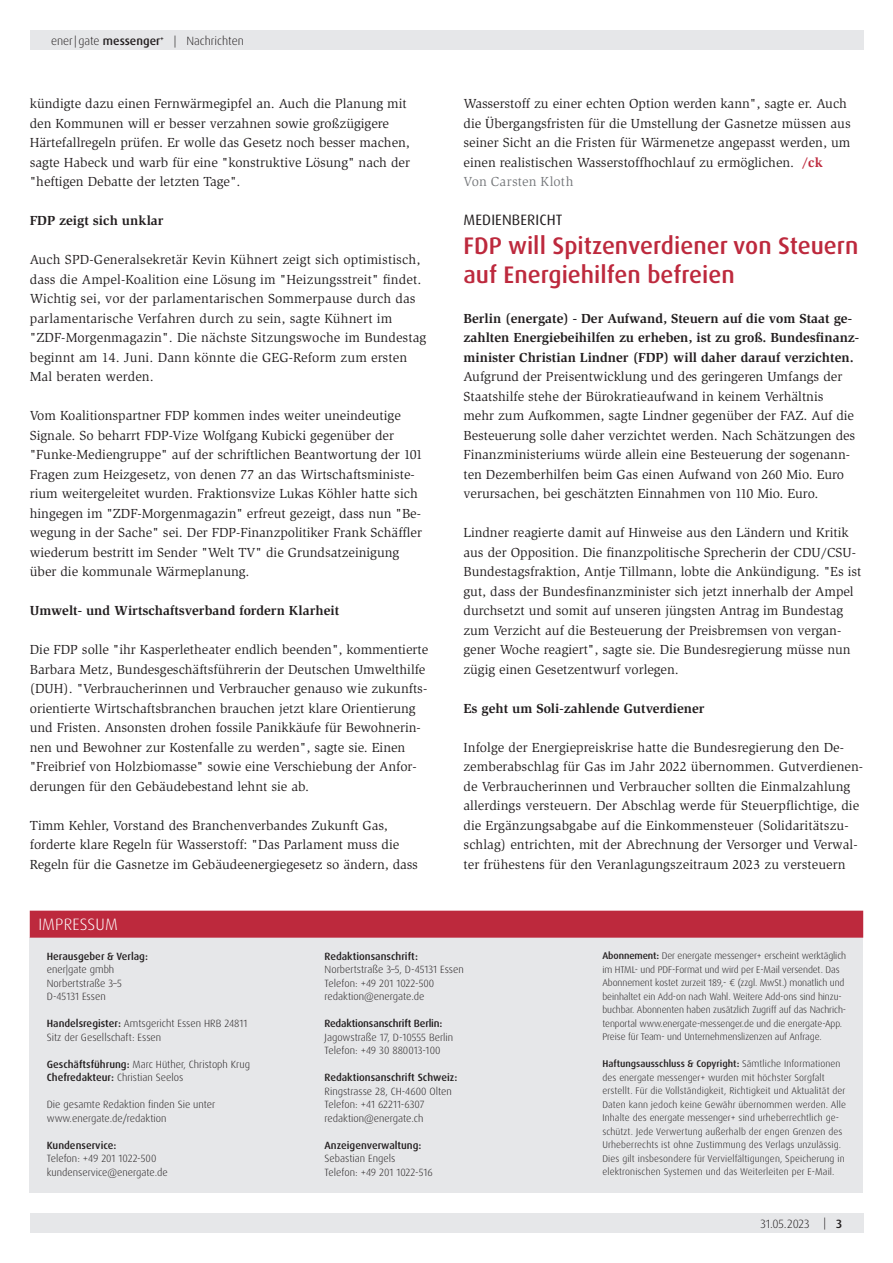
<style>
.page{position:relative;width:893px;height:1263px;background:#fff}
.page>*{position:absolute;margin:0;border:0;box-sizing:border-box;transform-origin:0 0}
.Headline{font:500 24px/28.8px "Dax Pro";color:#bd293d}
.Impressum_Rubrik{font:300 16.5px "Dax Pro";letter-spacing:.01em;color:#fff}
.Dachzeile{font:15px "Dax Pro";letter-spacing:.01em;color:#231f20}
.Fließtext{font:13.5px/19.5px "Slimbach Std";color:#231f20}
.Zwischenüberschrift{font:700 13.5px "Slimbach Std";color:#231f20}
.Autor{font:13.5px "Slimbach Std";letter-spacing:.015em;color:#76787b}
.t1{font:300 12px "Dax Pro";color:#231f20}
.Marginaltext__Impres{font:300 10.5px "Dax Pro";color:#231f20}
.Marginaltext__Impres-2{font:500 10.5px "Dax Pro";color:#231f20}
.Marginaltext{font:300 10.5px/13.5px "Dax Pro";color:#231f20}
.Marginaltext__Impres-3{font:500 10.5px "Dax Pro";letter-spacing:-.02em;color:#231f20}
.Marginaltext__Impres-4{font:300 9.75px/13.5px "Dax Pro";color:#231f20}
.s1{font-weight:500}
.s2{font-weight:700;color:#bd293d}
.s3{font-weight:700}
</style>
<div class="page">
<div style="left:30px;top:1214px;width:833px;height:19px;background:#e6e7e9"></div>
<div style="left:30px;top:30px;width:833px;height:20px;background:#e6e7e9"></div>
<div style="left:30px;top:937px;width:833px;height:256px;background:#e6e7e9"></div>
<div style="left:30px;top:911px;width:833px;height:27px;background:#bd293d"></div>
<p class="t1" style="left:51px;top:33px;width:194px">ener|gate <span class="s1">messenger</span><sup>+</sup> | Nachrichten</p>
<p class="Fließtext" style="left:30px;top:94px;width:382px">kündigte dazu einen Fernwärmegipfel an. Auch die Planung mit den Kommunen will er besser verzahnen sowie großzügigere Härtefallregeln prüfen. Er wolle das Gesetz noch besser machen, sagte Habeck und warb für eine "konstruktive Lösung" nach der "heftigen Debatte der letzten Tage".</p>
<p class="Zwischenüberschrift" style="left:30px;top:212px;width:135px">FDP zeigt sich unklar</p>
<p class="Fließtext" style="left:30px;top:250px;width:398px">Auch SPD-Generalsekretär Kevin Kühnert zeigt sich optimistisch, dass die Ampel-Koalition eine Lösung im "Heizungsstreit" findet.<br>Wichtig sei, vor der parlamentarischen Sommerpause durch das parlamentarische Verfahren durch zu sein, sagte Kühnert im "ZDF-Morgenmagazin". Die nächste Sitzungswoche im Bundestag beginnt am 14. Juni. Dann könnte die GEG-Reform zum ersten Mal beraten werden.</p>
<p class="Fließtext" style="left:30px;top:406px;width:394px">Vom Koalitionspartner FDP kommen indes weiter uneindeutige Signale. So beharrt FDP-Vize Wolfgang Kubicki gegenüber der "Funke-Mediengruppe" auf der schriftlichen Beantwortung der 101<br>Fragen zum Heizgesetz, von denen 77 an das Wirtschaftsministe&shy;rium weitergeleitet wurden. Fraktionsvize Lukas Köhler hatte sich hingegen im "ZDF-Morgenmagazin" erfreut gezeigt, dass nun "Be&shy;wegung in der Sache" sei. Der FDP-Finanzpolitiker Frank Schäffler wiederum bestritt im Sender "Welt TV" die Grundsatzeinigung über die kommunale Wärmeplanung.</p>
<p class="Zwischenüberschrift" style="left:30px;top:602px;width:311px">Umwelt- und Wirtschaftsverband fordern Klarheit</p>
<p class="Fließtext" style="left:30px;top:640px;width:400px">Die FDP solle "ihr Kasperletheater endlich beenden", kommentierte Barbara Metz, Bundesgeschäftsführerin der Deutschen Umwelthilfe (DUH). "Verbraucherinnen und Verbraucher genauso wie zukunfts&shy;orientierte Wirtschaftsbranchen brauchen jetzt klare Orientierung und Fristen. Ansonsten drohen fossile Panikkäufe für Bewohnerin&shy;nen und Bewohner zur Kostenfalle zu werden", sagte sie. Einen "Freibrief von Holzbiomasse" sowie eine Verschiebung der Anfor&shy;derungen für den Gebäudebestand lehnt sie ab.</p>
<p class="Fließtext" style="left:30px;top:815px;width:390px">Timm Kehler, Vorstand des Branchenverbandes Zukunft Gas, forderte klare Regeln für Wasserstoff: "Das Parlament muss die<br>Regeln für die Gasnetze im Gebäudeenergiegesetz so ändern, dass</p>
<p class="Impressum_Rubrik" style="left:38px;top:914px;width:81px">IMPRESSUM</p>
<p class="Fließtext" style="left:463px;top:94px;width:389px">Wasserstoff zu einer echten Option werden kann", sagte er. Auch die Übergangsfristen für die Umstellung der Gasnetze müssen aus seiner Sicht an die Fristen für Wärmenetze angepasst werden, um einen realistischen Wasserstoffhochlauf zu ermöglichen. <span class="s2">/ck</span></p>
<p class="Autor" style="left:463px;top:174px;width:111px">Von Carsten Kloth</p>
<p class="Dachzeile" style="left:464px;top:210px;width:101px">MEDIENBERICHT</p>
<p class="Headline" style="left:463px;top:231px;width:396px">FDP will Spitzenverdiener von Steuern auf Energiehilfen befreien</p>
<p class="Fließtext" style="left:463px;top:308px;width:397px"><span class="s3">Berlin (energate) - Der Aufwand, Steuern auf die vom Staat ge&shy;zahlten Energiebeihilfen zu erheben, ist zu groß. Bundesfinanz&shy;minister Christian Lindner (FDP) will daher darauf verzichten.<br></span>Aufgrund der Preisentwicklung und des geringeren Umfangs der Staatshilfe stehe der Bürokratieaufwand in keinem Verhältnis<br>mehr zum Aufkommen, sagte Lindner gegenüber der FAZ. Auf die Besteuerung solle daher verzichtet werden. Nach Schätzungen des Finanzministeriums würde allein eine Besteuerung der sogenann&shy;ten Dezemberhilfen beim Gas einen Aufwand von 260 Mio. Euro verursachen, bei geschätzten Einnahmen von 110 Mio. Euro.</p>
<p class="Fließtext" style="left:463px;top:523px;width:399px">Lindner reagierte damit auf Hinweise aus den Ländern und Kritik aus der Opposition. Die finanzpolitische Sprecherin der CDU/CSU-Bundestagsfraktion, Antje Tillmann, lobte die Ankündigung. "Es ist gut, dass der Bundesfinanzminister sich jetzt innerhalb der Ampel durchsetzt und somit auf unseren jüngsten Antrag im Bundestag zum Verzicht auf die Besteuerung der Preisbremsen von vergan&shy;gener Woche reagiert", sagte sie. Die Bundesregierung müsse nun zügig einen Gesetzentwurf vorlegen.</p>
<p class="Zwischenüberschrift" style="left:463px;top:700px;width:243px">Es geht um Soli-zahlende Gutverdiener</p>
<p class="Fließtext" style="left:463px;top:737px;width:401px">Infolge der Energiepreiskrise hatte die Bundesregierung den De&shy;zemberabschlag für Gas im Jahr 2022 übernommen. Gutverdienen&shy;de Verbraucherinnen und Verbraucher sollten die Einmalzahlung allerdings versteuern. Der Abschlag werde für Steuerpflichtige, die die Ergänzungsabgabe auf die Einkommensteuer (Solidaritätszu&shy;schlag) entrichten, mit der Abrechnung der Versorger und Verwal&shy;ter frühestens für den Veranlagungszeitraum 2023 zu versteuern</p>
<p class="Marginaltext__Impres-2" style="left:47px;top:949px;width:103px">Herausgeber &amp; Verlag:</p>
<p class="Marginaltext__Impres" style="left:47px;top:963px;width:69px">ener|gate gmbh</p>
<p class="Marginaltext__Impres" style="left:47px;top:976px;width:77px">Norbertstraße 3–5</p>
<p class="Marginaltext__Impres" style="left:47px;top:990px;width:60px">D-45131 Essen</p>
<p class="Marginaltext__Impres" style="left:47px;top:1017px;width:202px"><span class="s1">Handelsregister:</span> Amtsgericht Essen HRB 24811</p>
<p class="Marginaltext__Impres" style="left:47px;top:1030px;width:116px">Sitz der Gesellschaft: Essen</p>
<p class="Marginaltext__Impres" style="left:47px;top:1057px;width:205px"><span class="s1">Geschäftsführung:</span> Marc Hüther, Christoph Krug</p>
<p class="Marginaltext__Impres" style="left:47px;top:1071px;width:138px"><span class="s1">Chefredakteur:</span> Christian Seelos</p>
<p class="Marginaltext" style="left:47px;top:1098px;width:170px">Die gesamte Redaktion finden Sie unter www.energate.de/redaktion</p>
<p class="Marginaltext__Impres-2" style="left:47px;top:1138px;width:71px">Kundenservice:</p>
<p class="Marginaltext__Impres" style="left:47px;top:1152px;width:111px">Telefon: +49 201 1022-500</p>
<p class="Marginaltext__Impres" style="left:47px;top:1165px;width:123px">kundenservice@energate.de</p>
<p class="Marginaltext__Impres-2" style="left:325px;top:949px;width:95px">Redaktionsanschrift:</p>
<p class="Marginaltext__Impres" style="left:325px;top:963px;width:141px">Norbertstraße 3–5, D-45131 Essen</p>
<p class="Marginaltext__Impres" style="left:325px;top:976px;width:111px">Telefon: +49 201 1022-500</p>
<p class="Marginaltext__Impres" style="left:325px;top:990px;width:101px">redaktion@energate.de</p>
<p class="Marginaltext__Impres-3" style="left:325px;top:1017px;width:119px">Redaktionsanschrift Berlin:</p>
<p class="Marginaltext__Impres" style="left:325px;top:1030px;width:130px">Jagowstraße 17, D-10555 Berlin</p>
<p class="Marginaltext__Impres" style="left:325px;top:1044px;width:117px">Telefon: +49 30 880013-100</p>
<p class="Marginaltext__Impres-2" style="left:325px;top:1071px;width:134px">Redaktionsanschrift Schweiz:</p>
<p class="Marginaltext__Impres" style="left:325px;top:1084px;width:129px">Ringstrasse 28, CH-4600 Olten</p>
<p class="Marginaltext__Impres" style="left:325px;top:1098px;width:101px">Telefon: +41 62211-6307</p>
<p class="Marginaltext__Impres" style="left:325px;top:1111px;width:100px">redaktion@energate.ch</p>
<p class="Marginaltext__Impres-2" style="left:325px;top:1138px;width:98px">Anzeigenverwaltung:</p>
<p class="Marginaltext__Impres" style="left:325px;top:1152px;width:72px">Sebastian Engels</p>
<p class="Marginaltext__Impres" style="left:325px;top:1165px;width:110px">Telefon: +49 201 1022-516</p>
<p class="Marginaltext__Impres-4" style="left:602px;top:949px;width:245px"><span class="s1">Abonnement:</span> Der energate messenger+ erscheint werktäglich im HTML- und PDF-Format und wird per E-Mail versendet. Das Abonnement kostet zurzeit 189,- € (zzgl. MwSt.) monatlich und beinhaltet ein Add-on nach Wahl. Weitere Add-ons sind hinzu&shy;buchbar. Abonnenten haben zusätzlich Zugriff auf das Nachrich&shy;tenportal www.energate-messenger.de und die energate-App.<br>Preise für Team- und Unternehmenslizenzen auf Anfrage.</p>
<p class="Marginaltext__Impres-4" style="left:602px;top:1057px;width:245px"><span class="s1">Haftungsausschluss &amp; Copyright:</span> Sämtliche Informationen des energate messenger+ wurden mit höchster Sorgfalt erstellt. Für die Vollständigkeit, Richtigkeit und Aktualität der Daten kann jedoch keine Gewähr übernommen werden. Alle Inhalte des energate messenger+ sind urheberrechtlich ge&shy;schützt. Jede Verwertung außerhalb der engen Grenzen des Urheberrechts ist ohne Zustimmung des Verlags unzulässig.<br>Dies gilt insbesondere für Vervielfältigungen, Speicherung in elektronischen Systemen und das Weiterleiten per E-Mail.</p>
<p class="t1" style="left:760px;top:1216px;width:51px">31.05.2023</p>
<p class="t1" style="left:823px;top:1215px;width:20px">| <span class="s1">3</span></p>
</div>
